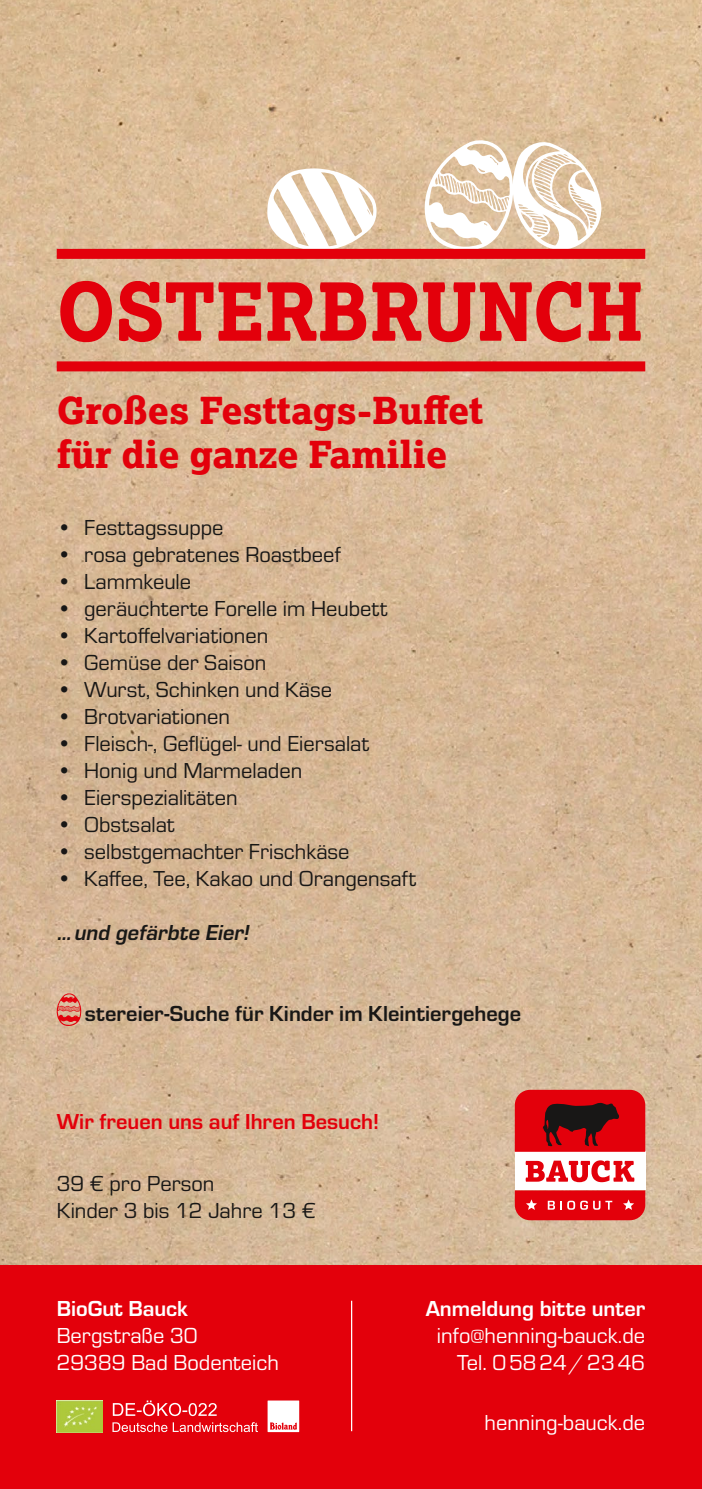
<style>
.page{position:relative;width:702px;height:1489px;background:#fff}
.page>*{position:absolute;margin:0;border:0;box-sizing:border-box;transform-origin:0 0}
.t1{font:800 80px "Lexia";color:#e3000b;scale:.9 1}
.t2{font:800 37px/44.5px "Lexia";color:#e3000b}
.t3{font:22.5px/27px "Eurostile";color:#181716}
.t4{font:22.5px/27px "Eurostile";color:#fff}
.t5{font:700 22.5px "Eurostile";color:#181716}
.t6{font:700 22.5px "Eurostile";color:#fff}
.t7{font:700 22.5px "Eurostile";color:#e3000b}
.t8{font:italic 700 22.5px "Eurostile";color:#181716}
</style>
<div class="page">
<img style="left:0;top:0;width:702px;height:1265px">
<div style="left:0;top:1265px;width:702px;height:223px;background:#e3000b"></div>
<hr style="left:351px;top:1300px;width:1px;height:130px;background:#fff">
<div style="left:57px;top:361px;width:588px;height:10px;background:#e3000b"></div>
<div style="left:514px;top:1151px;width:131px;height:39px;background:#fff"></div>
<svg style="left:525px;top:1160px;width:109px;height:22px"></svg>
<svg style="left:514px;top:1190px;width:131px;height:30px;background:#e41b23"></svg>
<svg style="left:514px;top:1089px;width:131px;height:62px;background:#b30b12"></svg>
<svg style="left:57px;top:992px;width:25px;height:34px"></svg>
<svg style="left:267px;top:168px;width:111px;height:81px"></svg>
<svg style="left:423px;top:136px;width:178px;height:113px"></svg>
<div style="left:57px;top:249px;width:588px;height:10px;background:#e3000b"></div>
<img style="left:57px;top:1400px;width:46px;height:31px">
<svg style="left:267px;top:1400px;width:32px;height:31px"></svg>
<svg style="left:112px;top:1422px;width:146px;height:9px"></svg>
<svg style="left:113px;top:1400px;width:104px;height:15px"></svg>
<h1 class="t1" style="left:57px;top:260px;width:653px">OSTERBRUNCH</h1>
<h2 class="t2" style="left:57px;top:387px;width:428px">Großes Festtags-Buffet für die ganze Familie</h2>
<p class="t3" style="left:57px;top:513px;width:168px">• Festtagssuppe</p>
<p class="t3" style="left:57px;top:540px;width:285px">• rosa gebratenes Roastbeef</p>
<p class="t3" style="left:57px;top:567px;width:136px">• Lammkeule</p>
<p class="t3" style="left:57px;top:594px;width:332px">• geräuchterte Forelle im Heubett</p>
<p class="t3" style="left:57px;top:621px;width:213px">• Kartoffelvariationen</p>
<p class="t3" style="left:57px;top:648px;width:211px">• Gemüse der Saison</p>
<p class="t3" style="left:57px;top:675px;width:277px">• Wurst, Schinken und Käse</p>
<p class="t3" style="left:57px;top:702px;width:175px">• Brotvariationen</p>
<p class="t3" style="left:57px;top:729px;width:314px">• Fleisch-, Geflügel- und Eiersalat</p>
<p class="t3" style="left:57px;top:756px;width:247px">• Honig und Marmeladen</p>
<p class="t3" style="left:57px;top:783px;width:182px">• Eierspezialitäten</p>
<p class="t3" style="left:57px;top:810px;width:119px">• Obstsalat</p>
<p class="t3" style="left:57px;top:837px;width:294px">• selbstgemachter Frischkäse</p>
<p class="t3" style="left:57px;top:864px;width:361px">• Kaffee, Tee, Kakao und Orangensaft</p>
<p class="t8" style="left:57px;top:916px;width:199px">...und gefärbte Eier!</p>
<p class="t5" style="left:85px;top:997px;width:438px">stereier-Suche für Kinder im Kleintiergehege</p>
<p class="t7" style="left:57px;top:1105px;width:324px">Wir freuen uns auf Ihren Besuch!</p>
<p class="t3" style="left:57px;top:1168px;width:260px">39 € pro Person<br>Kinder 3 bis 12 Jahre 13 €</p>
<p class="t6" style="left:57px;top:1291px;width:133px">BioGut Bauck</p>
<p class="t4" style="left:57px;top:1320px;width:224px">Bergstraße 30<br>29389 Bad Bodenteich</p>
<p class="t6" style="left:425px;top:1291px;width:221px">Anmeldung bitte unter</p>
<p class="t4" style="left:437px;top:1320px;width:210px;text-align:right">info@henning-bauck.de<br>Tel. 05824/2346</p>
<p class="t4" style="left:484px;top:1407px;width:162px">henning-bauck.de</p>
</div>
